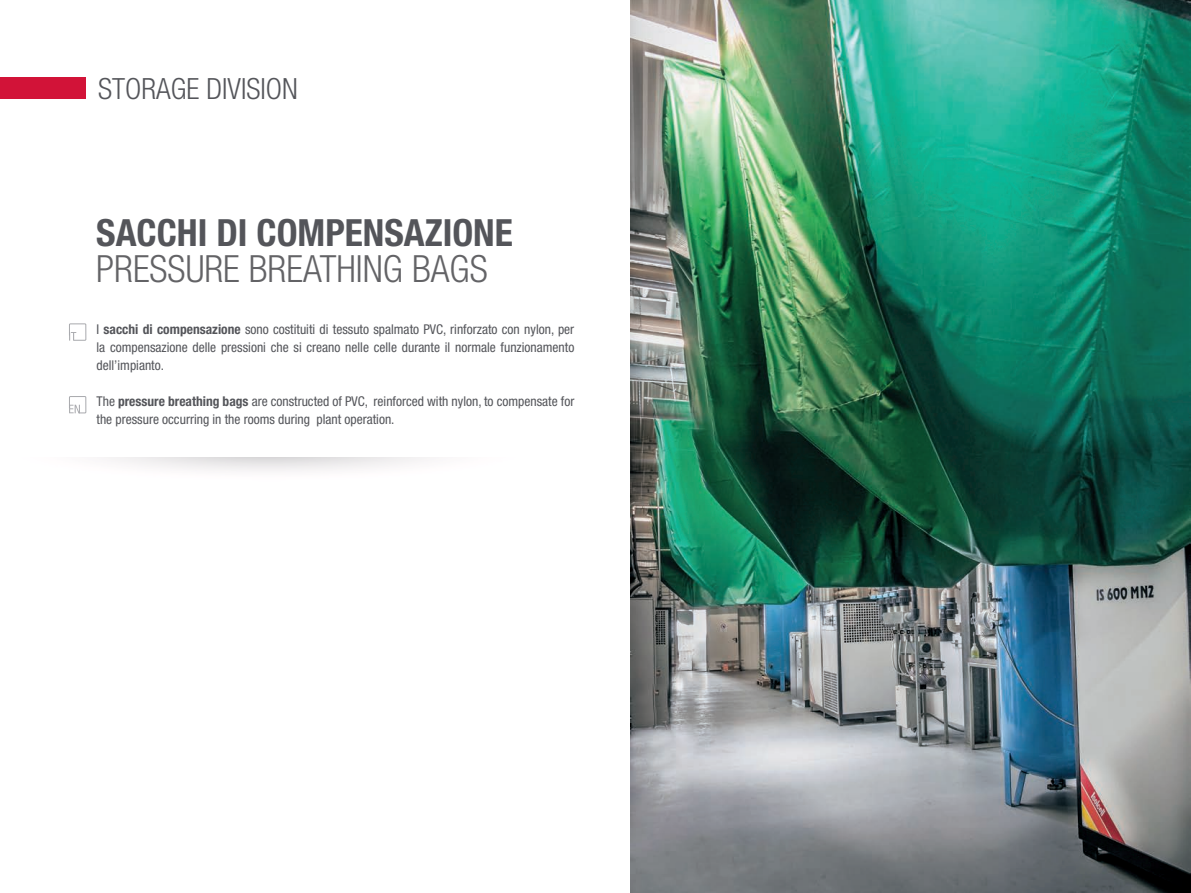
<style>
.page{position:relative;width:1191px;height:893px;background:#fff}
.page>*{position:absolute;margin:0;border:0;box-sizing:border-box;transform-origin:0 0}
.t1{font:700 condensed 37.5px "Helvetica Neue";color:#54555a}
.t2{font:300 condensed 37.5px "Helvetica Neue";color:#636366}
.t3{font:300 condensed 29.25px "Helvetica Neue";color:#54555a}
.t4{font:condensed 13.5px/18px "Helvetica Neue";color:#54555a;text-align:justify}
.s1{font-weight:700}
</style>
<div class="page">
<div style="left:0;top:77px;width:85px;height:22px;background:#d21338"></div>
<img style="left:630px;top:0;width:561px;height:893px">
<svg style="left:69px;top:323px;width:18px;height:18px"></svg>
<svg style="left:69px;top:396px;width:18px;height:18px"></svg>
<p class="t3" style="left:98px;top:72px;width:201px">STORAGE DIVISION</p>
<p class="t1" style="left:96px;top:210px;width:418px">SACCHI DI COMPENSAZIONE</p>
<p class="t2" style="left:96px;top:248px;width:393px">PRESSURE BREATHING BAGS</p>
<p class="t4" style="left:96px;top:320px;width:479px">I <span class="s1">sacchi di compensazione</span> sono costituiti di tessuto spalmato PVC, rinforzato con nylon, per la compensazione delle pressioni che si creano nelle celle durante il normale funzionamento dell’impianto.</p>
<p class="t4" style="left:96px;top:392px;width:479px">The <span class="s1">pressure breathing bags</span> are constructed of PVC, reinforced with nylon, to compensate for the pressure occurring in the rooms during plant operation.</p>
</div>
